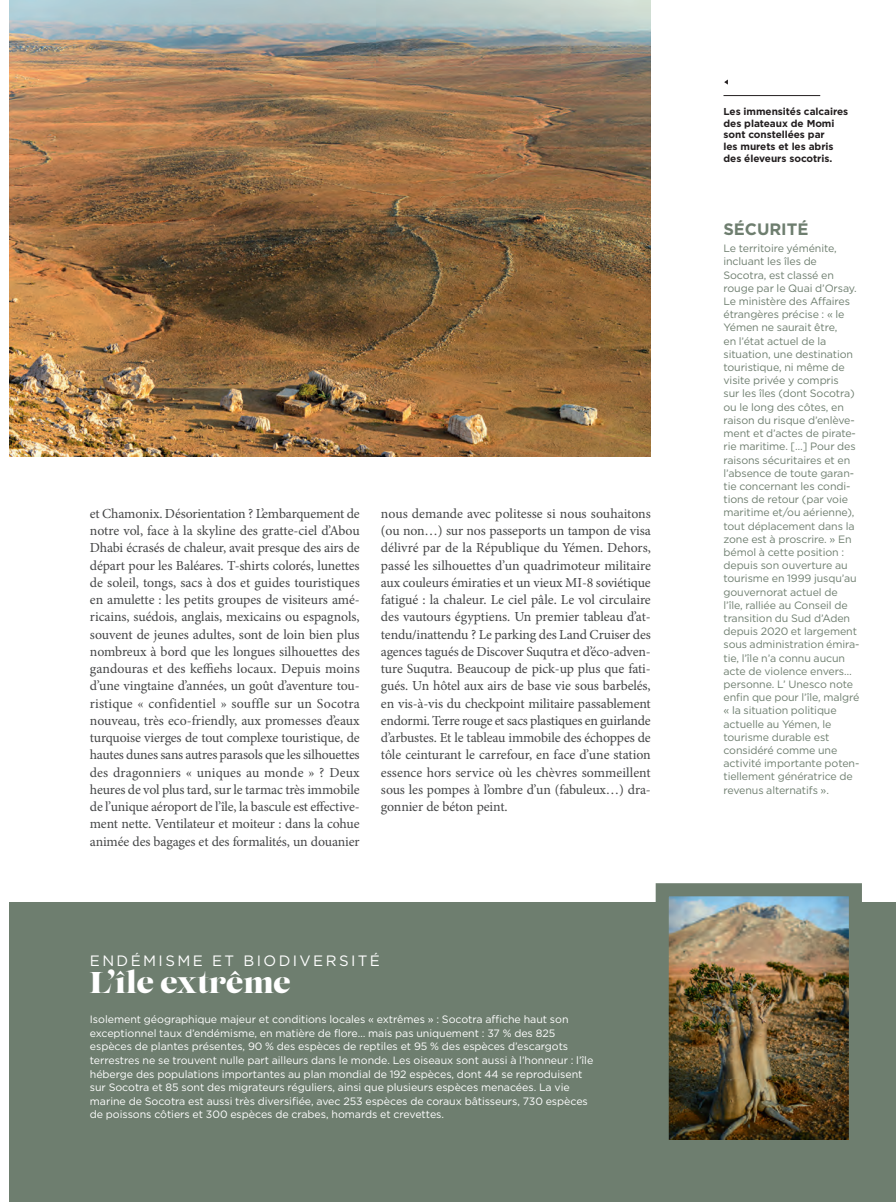
<style>
.page{position:relative;width:896px;height:1202px;background:#fff}
.page>*{position:absolute;margin:0;border:0;box-sizing:border-box;transform-origin:0 0}
.t1{font:30px "Lust";letter-spacing:-.01em;color:#fff}
.t2{font:700 16.5px "Gotham";letter-spacing:-.005em;color:#6e7e6f}
.t3{font:15px "Gotham";letter-spacing:.16em;color:#fff}
.t4{font:13.8px/17.2px "Minion Pro";letter-spacing:-.01em;color:#454647;text-align:justify}
.t5{font:10.65px/13.2px "Gotham";letter-spacing:-.01em;color:#6e7e6f}
.t6{font:10.65px/13.5px "Gotham";letter-spacing:-.005em;color:#fff}
.t7{font:700 10.05px/11.9px "Gotham";letter-spacing:-.005em;color:#231f20}
</style>
<div class="page">
<img style="left:9px;top:0;width:642px;height:456px">
<div style="left:9px;top:902px;width:887px;height:300px;background:#6e7e6f"></div>
<img style="left:655px;top:883px;width:207px;height:257px">
<hr style="left:723px;top:95px;width:97px;height:1px;background:#231f20">
<svg style="left:724px;top:79px;width:4px;height:6px"></svg>
<p class="t4" style="left:90px;top:505px;width:271px">et Chamonix. Désorientation ? L’embarquement de notre vol, face à la skyline des gratte-ciel d’Abou Dhabi écrasés de chaleur, avait presque des airs de départ pour les Baléares. T-shirts colorés, lunettes de soleil, tongs, sacs à dos et guides touristiques en amulette : les petits groupes de visiteurs amé&shy;ricains, suédois, anglais, mexicains ou espagnols, souvent de jeunes adultes, sont de loin bien plus nombreux à bord que les longues silhouettes des gandouras et des keffiehs locaux. Depuis moins d’une vingtaine d’années, un goût d’aventure tou&shy;ristique « confidentiel » souffle sur un Socotra nouveau, très eco-friendly, aux promesses d’eaux turquoise vierges de tout complexe touristique, de hautes dunes sans autres parasols que les silhouettes des dragonniers « uniques au monde » ? Deux heures de vol plus tard, sur le tarmac très immobile de l’unique aéroport de l’île, la bascule est effective&shy;ment nette. Ventilateur et moiteur : dans la cohue animée des bagages et des formalités, un douanier</p>
<p class="t4" style="left:381px;top:505px;width:271px">nous demande avec politesse si nous souhaitons (ou non…) sur nos passeports un tampon de visa délivré par de la République du Yémen. Dehors, passé les silhouettes d’un quadrimoteur militaire aux couleurs émiraties et un vieux MI-8 soviétique fatigué : la chaleur. Le ciel pâle. Le vol circulaire des vautours égyptiens. Un premier tableau d’at&shy;tendu/inattendu ? Le parking des Land Cruiser des agences tagués de Discover Suqutra et d’éco-adven&shy;ture Suqutra. Beaucoup de pick-up plus que fati&shy;gués. Un hôtel aux airs de base vie sous barbelés, en vis-à-vis du checkpoint militaire passablement endormi. Terre rouge et sacs plastiques en guirlande d’arbustes. Et le tableau immobile des échoppes de tôle ceinturant le carrefour, en face d’une station essence hors service où les chèvres sommeillent sous les pompes à l’ombre d’un (fabuleux…) dra&shy;gonnier de béton peint.</p>
<p class="t3" style="left:90px;top:951px;width:292px">ENDÉMISME ET BIODIVERSITÉ</p>
<h1 class="t1" style="left:90px;top:963px;width:202px">L’île extrême</h1>
<p class="t6" style="left:90px;top:1012px;width:505px">Isolement géographique majeur et conditions locales « extrêmes » : Socotra affiche haut son exceptionnel taux d’endémisme, en matière de flore… mais pas uniquement : 37 % des 825 espèces de plantes présentes, 90 % des espèces de reptiles et 95 % des espèces d’escargots terrestres ne se trouvent nulle part ailleurs dans le monde. Les oiseaux sont aussi à l’honneur : l’île héberge des populations importantes au plan mondial de 192 espèces, dont 44 se reproduisent sur Socotra et 85 sont des migrateurs réguliers, ainsi que plusieurs espèces menacées. La vie marine de Socotra est aussi très diversifiée, avec 253 espèces de coraux bâtisseurs, 730 espèces de poissons côtiers et 300 espèces de crabes, homards et crevettes.</p>
<p class="t7" style="left:723px;top:105px;width:126px">Les immensités calcaires des plateaux de Momi sont constellées par<br>les murets et les abris des éleveurs socotris.</p>
<p class="t2" style="left:723px;top:218px;width:86px">SÉCURITÉ</p>
<p class="t5" style="left:723px;top:242px;width:138px">Le territoire yéménite, incluant les îles de<br>Socotra, est classé en rouge par le Quai d’Orsay.<br>Le ministère des Affaires étrangères précise : « le<br>Yémen ne saurait être,<br>en l’état actuel de la situation, une destination touristique, ni même de visite privée y compris<br>sur les îles (dont Socotra) ou le long des côtes, en raison du risque d’enlève&shy;ment et d’actes de pirate&shy;rie maritime. […] Pour des raisons sécuritaires et en l’absence de toute garan&shy;tie concernant les condi&shy;tions de retour (par voie maritime et/ou aérienne), tout déplacement dans la zone est à proscrire. » En bémol à cette position : depuis son ouverture au tourisme en 1999 jusqu’au gouvernorat actuel de l’île, ralliée au Conseil de transition du Sud d’Aden depuis 2020 et largement sous administration émira&shy;tie, l’île n’a connu aucun acte de violence envers… personne. L’ Unesco note enfin que pour l’île, malgré « la situation politique actuelle au Yémen, le tourisme durable est considéré comme une activité importante poten&shy;tiellement génératrice de revenus alternatifs ».</p>
</div>
